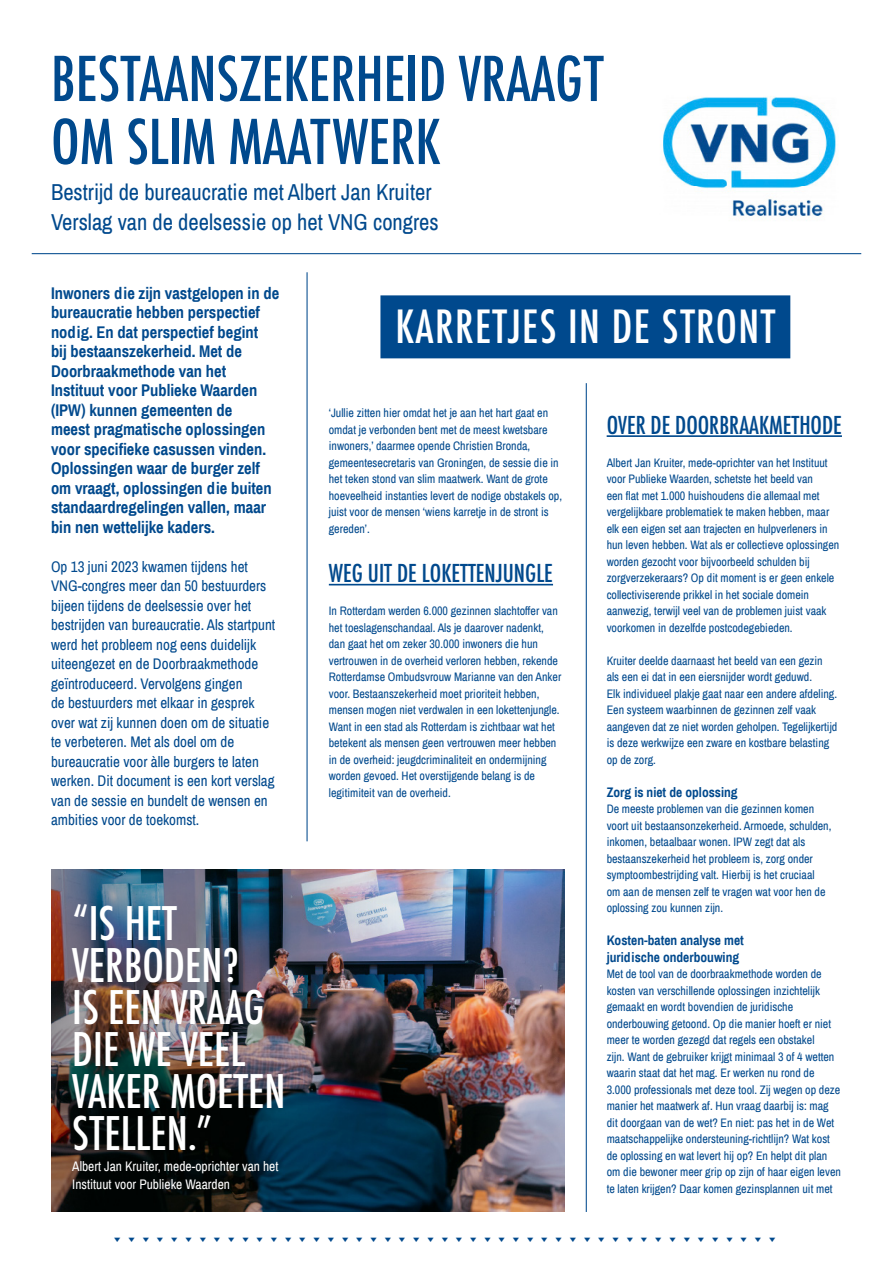
<style>
.page{position:relative;width:893px;height:1263px;background:#fff}
.page>*{position:absolute;margin:0;border:0;box-sizing:border-box;transform-origin:0 0}
.Titel{font:500 condensed 60px/63px "Futura";color:#00498d}
.Platte_tekst{font:500 condensed 45px/42px "Futura";color:#fff}
.Titel-2{font:500 condensed 44.4px "Futura";letter-spacing:.03em;color:#fff}
.Platte_tekst-2{font:500 condensed 24px "Futura";color:#00498d}
.Platte_tekst-3{font:22.5px "Archivo Narrow";color:#00498d}
.Platte_tekst-4{font:700 16.5px/19.5px "Archivo Narrow";color:#00498d}
.Platte_tekst-5{font:15px/19.5px "Archivo Narrow";color:#00498d}
.Platte_tekst-6{font:700 13.5px "Archivo Narrow";color:#00498d}
.Platte_tekst-7{font:13.5px/18px "Archivo Narrow";color:#fff}
.Platte_tekst-8{font:12px/16.5px "Archivo Narrow";color:#00498d}
.t1{font:6px "Wingdings 3";color:#00498d;scale:1.2 1}
</style>
<div class="page">
<img style="left:663px;top:97px;width:173px;height:124px">
<hr style="left:32px;top:253px;width:829px;height:1px;background:#00498d">
<hr style="left:307px;top:272px;width:1px;height:569px;background:#00498d">
<hr style="left:329px;top:584px;width:224px;height:1px;background:#00498d">
<hr style="left:607px;top:435px;width:235px;height:2px;background:#00498d">
<hr style="left:586px;top:383px;width:1px;height:829px;background:#00498d">
<div style="left:380px;top:295px;width:410px;height:63px;background:#00498d"></div>
<img style="left:401px;top:869px;width:163px;height:342px">
<img style="left:51px;top:869px;width:350px;height:342px">
<p class="Titel" style="left:51px;top:48px;width:554px">BESTAANSZEKERHEID VRAAGT<br>OM SLIM MAATWERK</p>
<p class="Platte_tekst-3" style="left:51px;top:176px;width:382px">Bestrijd de bureaucratie met Albert Jan Kruiter</p>
<p class="Platte_tekst-3" style="left:51px;top:206px;width:389px">Verslag van de deelsessie op het VNG congres</p>
<p class="Platte_tekst-4" style="left:51px;top:282px;width:230px">Inwoners die zijn vastgelopen in de bureaucratie hebben perspectief nodig. En dat perspectief begint<br>bij bestaanszekerheid. Met de<br>Doorbraakmethode van het<br>Instituut voor Publieke Waarden (IPW) kunnen gemeenten de<br>meest pragmatische oplossingen voor specifieke casussen vinden.<br>Oplossingen waar de burger zelf om vraagt, oplossingen die buiten standaardregelingen vallen, maar bin nen wettelijke kaders.</p>
<p class="Platte_tekst-5" style="left:51px;top:556px;width:226px">Op 13 juni 2023 kwamen tijdens het VNG-congres meer dan 50 bestuurders bijeen tijdens de deelsessie over het bestrijden van bureaucratie. Als startpunt werd het probleem nog eens duidelijk uiteengezet en de Doorbraakmethode geïntroduceerd. Vervolgens gingen<br>de bestuurders met elkaar in gesprek over wat zij kunnen doen om de situatie te verbeteren. Met als doel om de bureaucratie voor àlle burgers te laten werken. Dit document is een kort verslag van de sessie en bundelt de wensen en ambities voor de toekomst.</p>
<p class="Platte_tekst" style="left:72px;top:903px;width:215px">“IS HET<br>VERBODEN?<br>IS EEN VRAAG<br>DIE WE VEEL<br>VAKER MOETEN<br>STELLEN.”</p>
<p class="Platte_tekst-7" style="left:72px;top:1157px;width:208px">Albert Jan Kruiter, mede-oprichter van het<br>Instituut voor Publieke Waarden</p>
<p class="Titel-2" style="left:396px;top:298px;width:381px">KARRETJES IN DE STRONT</p>
<p class="Platte_tekst-8" style="left:329px;top:404px;width:235px">‘Jullie zitten hier omdat het je aan het hart gaat en omdat je verbonden bent met de meest kwetsbare inwoners,’ daarmee opende Christien Bronda, gemeentesecretaris van Groningen, de sessie die in het teken stond van slim maatwerk. Want de grote hoeveelheid instanties levert de nodige obstakels op, juist voor de mensen ‘wiens karretje in de stront is gereden’.</p>
<p class="Platte_tekst-2" style="left:329px;top:558px;width:226px">WEG UIT DE LOKETTENJUNGLE</p>
<p class="Platte_tekst-8" style="left:329px;top:602px;width:234px">In Rotterdam werden 6.000 gezinnen slachtoffer van het toeslagenschandaal. Als je daarover nadenkt, dan gaat het om zeker 30.000 inwoners die hun vertrouwen in de overheid verloren hebben, rekende Rotterdamse Ombudsvrouw Marianne van den Anker voor. Bestaanszekerheid moet prioriteit hebben, mensen mogen niet verdwalen in een lokettenjungle.<br>Want in een stad als Rotterdam is zichtbaar wat het betekent als mensen geen vertrouwen meer hebben in de overheid: jeugdcriminaliteit en ondermijning worden gevoed. Het overstijgende belang is de legitimiteit van de overheid.</p>
<p class="Platte_tekst-2" style="left:607px;top:409px;width:237px">OVER DE DOORBRAAKMETHODE</p>
<p class="Platte_tekst-8" style="left:607px;top:454px;width:234px">Albert Jan Kruiter, mede-oprichter van het Instituut voor Publieke Waarden, schetste het beeld van<br>een flat met 1.000 huishoudens die allemaal met vergelijkbare problematiek te maken hebben, maar elk een eigen set aan trajecten en hulpverleners in hun leven hebben. Wat als er collectieve oplossingen worden gezocht voor bijvoorbeeld schulden bij zorgverzekeraars? Op dit moment is er geen enkele collectiviserende prikkel in het sociale domein aanwezig, terwijl veel van de problemen juist vaak voorkomen in dezelfde postcodegebieden.</p>
<p class="Platte_tekst-8" style="left:607px;top:652px;width:218px">Kruiter deelde daarnaast het beeld van een gezin</p>
<p class="Platte_tekst-8" style="left:607px;top:668px;width:207px">als een ei dat in een eiersnijder wordt geduwd.</p>
<p class="Platte_tekst-8" style="left:607px;top:685px;width:232px">Elk individueel plakje gaat naar een andere afdeling.<br>Een systeem waarbinnen de gezinnen zelf vaak aangeven dat ze niet worden geholpen. Tegelijkertijd is deze werkwijze een zware en kostbare belasting op de zorg.</p>
<p class="Platte_tekst-6" style="left:607px;top:782px;width:133px">Zorg is niet de oplossing</p>
<p class="Platte_tekst-8" style="left:607px;top:800px;width:226px">De meeste problemen van die gezinnen komen voort uit bestaansonzekerheid. Armoede, schulden, inkomen, betaalbaar wonen. IPW zegt dat als bestaanszekerheid het probleem is, zorg onder symptoombestrijding valt. Hierbij is het cruciaal<br>om aan de mensen zelf te vragen wat voor hen de oplossing zou kunnen zijn.</p>
<p class="Platte_tekst-6" style="left:607px;top:931px;width:139px">Kosten-baten analyse met</p>
<p class="Platte_tekst-6" style="left:607px;top:947px;width:134px">juridische onderbouwing</p>
<p class="Platte_tekst-8" style="left:607px;top:965px;width:236px">Met de tool van de doorbraakmethode worden de kosten van verschillende oplossingen inzichtelijk gemaakt en wordt bovendien de juridische onderbouwing getoond. Op die manier hoeft er niet meer te worden gezegd dat regels een obstakel<br>zijn. Want de gebruiker krijgt minimaal 3 of 4 wetten waarin staat dat het mag. Er werken nu rond de 3.000 professionals met deze tool. Zij wegen op deze manier het maatwerk af. Hun vraag daarbij is: mag dit doorgaan van de wet? En niet: pas het in de Wet maatschappelijke ondersteuning-richtlijn? Wat kost de oplossing en wat levert hij op? En helpt dit plan om die bewoner meer grip op zijn of haar eigen leven te laten krijgen? Daar komen gezinsplannen uit met</p>
<p class="t1" style="left:114px;top:1236px;width:553px">❑ ❑ ❑ ❑ ❑ ❑ ❑ ❑ ❑ ❑ ❑ ❑ ❑ ❑ ❑ ❑ ❑ ❑ ❑ ❑ ❑ ❑ ❑ ❑ ❑ ❑ ❑ ❑ ❑ ❑ ❑ ❑ ❑ ❑ ❑ ❑ ❑ ❑ ❑ ❑ ❑ ❑ ❑ ❑ ❑ ❑ ❑</p>
</div>
